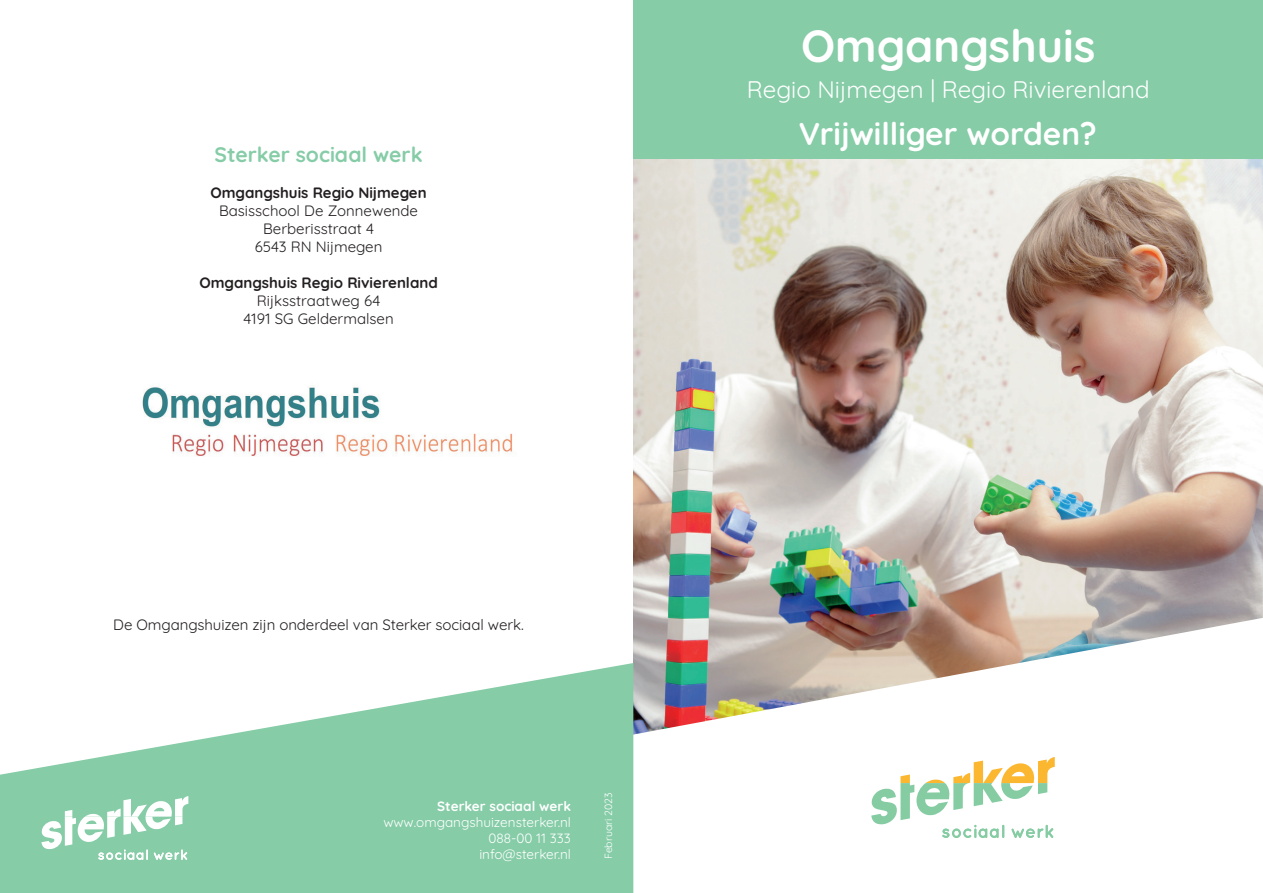
<style>
.page{position:relative;width:1263px;height:893px;background:#fff}
.page>*{position:absolute;margin:0;border:0;box-sizing:border-box;transform-origin:0 0}
.t1{font:700 45px "Quicksand";color:#fff}
.t2{font:700 31.5px "Quicksand";color:#fff}
.t3{font:24px "Quicksand";color:#fff}
.t4{font:700 21px "Quicksand";color:#85cca7}
.t5{font:15px/18px "Quicksand";color:#231f20;text-align:center}
.t6{font:700 15px "Quicksand";color:#231f20}
.t7{font:13.5px/16.2px "Quicksand";color:#fff;text-align:right}
.t8{font:700 13.5px "Quicksand";color:#fff}
.t9{font:10.5px "Quicksand";color:#fff}
</style>
<div class="page">
<img style="left:634px;top:159px;width:629px;height:459px">
<svg style="left:633px;top:618px;width:628px;height:275px"></svg>
<div style="left:633px;top:0;width:630px;height:159px;background:#85cca7"></div>
<svg style="left:0;top:663px;width:633px;height:230px;fill:#85cca7"></svg>
<div style="left:322px;top:797px;width:249px;height:68px;background:#85cca7"></div>
<svg style="left:871px;top:757px;width:184px;height:81px"></svg>
<svg style="left:41px;top:796px;width:147px;height:64px"></svg>
<img style="left:142px;top:387px;width:370px;height:69px">
<h3 class="t4" style="left:214px;top:138px;width:210px">Sterker sociaal werk</h3>
<p class="t6" style="left:210px;top:181px;width:218px">Omgangshuis Regio Nijmegen</p>
<p class="t5" style="left:219px;top:200px;width:201px">Basisschool De Zonnewende<br>Berberisstraat 4<br>6543 RN Nijmegen</p>
<p class="t6" style="left:199px;top:271px;width:240px">Omgangshuis Regio Rivierenland</p>
<p class="t5" style="left:243px;top:290px;width:152px">Rijksstraatweg 64<br>4191 SG Geldermalsen</p>
<p class="t5" style="left:113px;top:614px;width:412px">De Omgangshuizen zijn onderdeel van Sterker sociaal werk.</p>
<p class="t8" style="left:437px;top:795px;width:135px">Sterker sociaal werk</p>
<p class="t7" style="left:383px;top:812px;width:189px">www.omgangshuizensterker.nl<br>088-00 11 333<br>info@sterker.nl</p>
<p class="t9" style="left:600px;top:859px;width:69px;rotate:-90deg">Februari 2023</p>
<h1 class="t1" style="left:801px;top:12px;width:296px">Omgangshuis</h1>
<h3 class="t3" style="left:747px;top:71px;width:404px">Regio Nijmegen | Regio Rivierenland</h3>
<h2 class="t2" style="left:799px;top:109px;width:299px">Vrijwilliger worden?</h2>
</div>
